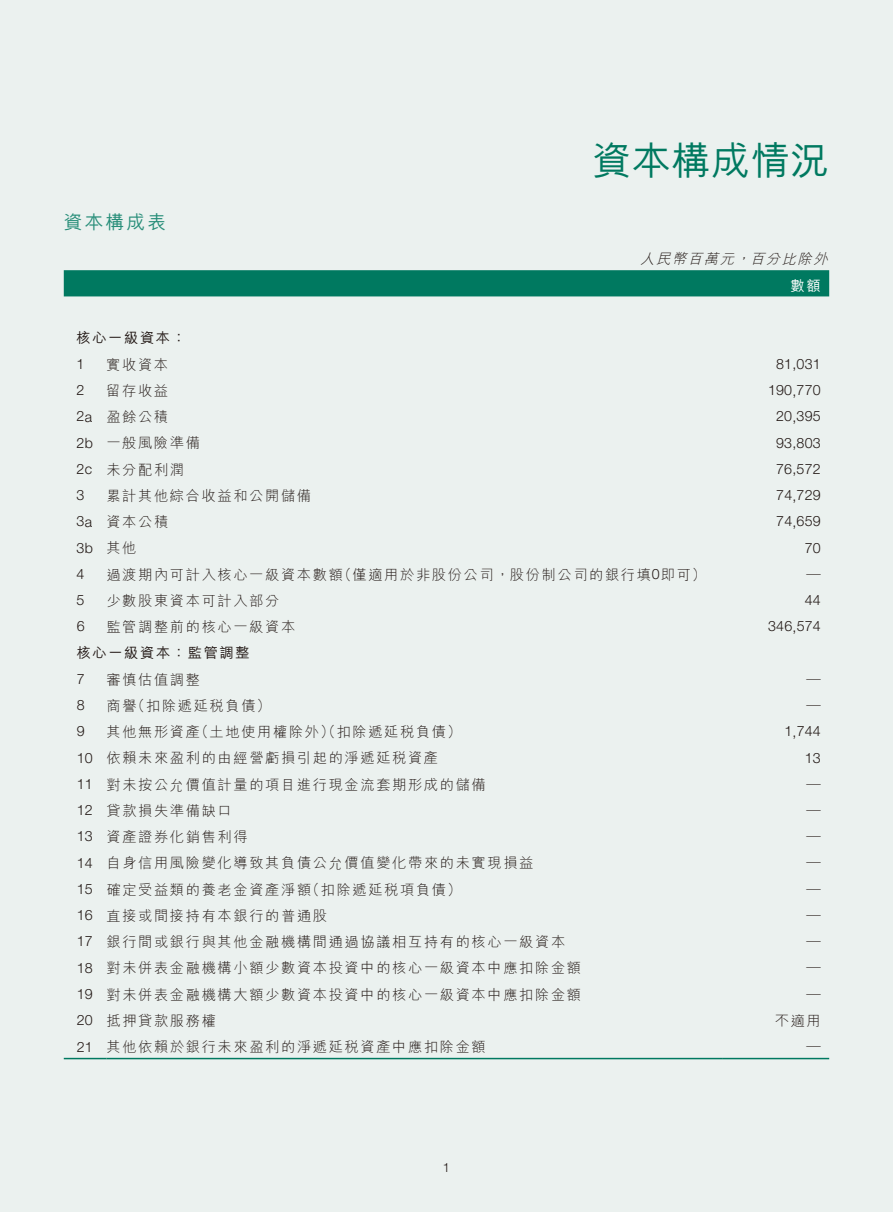
<style>
.page{position:relative;width:893px;height:1212px;background:#ebf1ef}
.page>*{position:absolute;margin:0;border:0;box-sizing:border-box;transform-origin:0 0}
.t1{font:500 39px "M Hei HK";letter-spacing:.015em;color:#007960}
.t2{font:500 18.75px "M Hei HK";letter-spacing:.115em;color:#268d78}
.t3{font:300 14.25px "M Hei HK";letter-spacing:.115em;color:#231916}
.t4{font:300 14.25px "Helvetica Neue";letter-spacing:.015em;color:#231916}
.t5{font:500 14.25px "M Hei HK";letter-spacing:.115em;color:#231916}
.t6{font:italic 300 14.25px "M Hei HK";color:#231916}
.t7{font:500 14.25px "M Hei HK";color:#fff}
.t8{font:300 12.75px "Helvetica Neue";color:#231916}
.s1{font-family:"Helvetica Neue"}
.s2{font-family:"M Hei HK"}
</style>
<div class="page">
<div style="left:64px;top:270px;width:765px;height:26px;background:#007960"></div>
<hr style="left:64px;top:1058px;width:42px;height:1px;background:#007960">
<hr style="left:106px;top:1058px;width:617px;height:1px;background:#007960">
<hr style="left:723px;top:1058px;width:106px;height:1px;background:#007960">
<h2 class="t2" style="left:64px;top:209px;width:104px">資本構成表</h2>
<h1 class="t1" style="left:592px;top:132px;width:238px">資本構成情況</h1>
<p class="t6" style="left:640px;top:249px;width:194px">人民幣百萬元，百分比除外</p>
<p class="t7" style="left:791px;top:275px;width:32px">數額</p>
<p class="t5" style="left:77px;top:328px;width:111px">核心一級資本：</p>
<p class="t4" style="left:77px;top:355px;width:9px">1</p>
<p class="t3" style="left:106px;top:354px;width:63px">實收資本</p>
<p class="t4" style="left:776px;top:355px;width:46px">81,031</p>
<p class="t4" style="left:77px;top:381px;width:9px">2</p>
<p class="t3" style="left:106px;top:381px;width:63px">留存收益</p>
<p class="t4" style="left:768px;top:381px;width:54px">190,770</p>
<p class="t3" style="left:77px;top:407px;width:93px"><span class="s1">2a</span> 盈餘公積</p>
<p class="t4" style="left:776px;top:408px;width:46px">20,395</p>
<p class="t3" style="left:77px;top:433px;width:125px"><span class="s1">2b</span> 一般風險準備</p>
<p class="t4" style="left:776px;top:434px;width:46px">93,803</p>
<p class="t3" style="left:77px;top:459px;width:109px"><span class="s1">2c</span> 未分配利潤</p>
<p class="t4" style="left:776px;top:460px;width:46px">76,572</p>
<p class="t4" style="left:77px;top:486px;width:9px">3</p>
<p class="t3" style="left:106px;top:486px;width:206px">累計其他綜合收益和公開儲備</p>
<p class="t4" style="left:776px;top:486px;width:46px">74,729</p>
<p class="t3" style="left:77px;top:512px;width:93px"><span class="s1">3a</span> 資本公積</p>
<p class="t4" style="left:776px;top:513px;width:46px">74,659</p>
<p class="t4" style="left:77px;top:539px;width:61px">3b <span class="s2">其他</span></p>
<p class="t4" style="left:805px;top:539px;width:18px">70</p>
<p class="t4" style="left:77px;top:565px;width:9px">4</p>
<p class="t3" style="left:106px;top:564px;width:601px">過渡期內可計入核心一級資本數額（僅適用於非股份公司，股份制公司的銀行填<span class="s1">0</span>即可）</p>
<p class="t3" style="left:806px;top:564px;width:16px">—</p>
<p class="t4" style="left:77px;top:591px;width:9px">5</p>
<p class="t3" style="left:106px;top:591px;width:174px">少數股東資本可計入部分</p>
<p class="t4" style="left:805px;top:591px;width:18px">44</p>
<p class="t4" style="left:77px;top:618px;width:9px">6</p>
<p class="t3" style="left:106px;top:617px;width:190px">監管調整前的核心一級資本</p>
<p class="t4" style="left:768px;top:618px;width:54px">346,574</p>
<p class="t5" style="left:77px;top:643px;width:174px">核心一級資本：監管調整</p>
<p class="t4" style="left:77px;top:670px;width:9px">7</p>
<p class="t3" style="left:106px;top:669px;width:95px">審慎估值調整</p>
<p class="t3" style="left:807px;top:669px;width:16px">—</p>
<p class="t4" style="left:77px;top:696px;width:9px">8</p>
<p class="t3" style="left:106px;top:696px;width:166px">商譽（扣除遞延稅負債）</p>
<p class="t3" style="left:807px;top:696px;width:16px">—</p>
<p class="t4" style="left:77px;top:723px;width:9px">9</p>
<p class="t3" style="left:106px;top:722px;width:356px">其他無形資產（土地使用權除外）（扣除遞延稅負債）</p>
<p class="t4" style="left:784px;top:723px;width:38px">1,744</p>
<p class="t3" style="left:77px;top:748px;width:363px"><span class="s1">10</span> 依賴未來盈利的由經營虧損引起的淨遞延稅資產</p>
<p class="t4" style="left:805px;top:749px;width:18px">13</p>
<p class="t3" style="left:77px;top:774px;width:411px"><span class="s1">11</span> 對未按公允價值計量的項目進行現金流套期形成的儲備</p>
<p class="t3" style="left:807px;top:774px;width:16px">—</p>
<p class="t3" style="left:77px;top:801px;width:157px"><span class="s1">12</span> 貸款損失準備缺口</p>
<p class="t3" style="left:807px;top:801px;width:16px">—</p>
<p class="t3" style="left:77px;top:827px;width:173px"><span class="s1">13</span> 資產證券化銷售利得</p>
<p class="t3" style="left:807px;top:827px;width:16px">—</p>
<p class="t3" style="left:77px;top:853px;width:458px"><span class="s1">14</span> 自身信用風險變化導致其負債公允價值變化帶來的未實現損益</p>
<p class="t3" style="left:807px;top:853px;width:16px">—</p>
<p class="t3" style="left:77px;top:879px;width:386px"><span class="s1">15</span> 確定受益類的養老金資產淨額（扣除遞延稅項負債）</p>
<p class="t3" style="left:807px;top:879px;width:16px">—</p>
<p class="t3" style="left:77px;top:906px;width:252px"><span class="s1">16</span> 直接或間接持有本銀行的普通股</p>
<p class="t3" style="left:807px;top:906px;width:16px">—</p>
<p class="t3" style="left:77px;top:932px;width:490px"><span class="s1">17</span> 銀行間或銀行與其他金融機構間通過協議相互持有的核心一級資本</p>
<p class="t3" style="left:807px;top:932px;width:16px">—</p>
<p class="t3" style="left:77px;top:958px;width:506px"><span class="s1">18</span> 對未併表金融機構小額少數資本投資中的核心一級資本中應扣除金額</p>
<p class="t3" style="left:807px;top:958px;width:16px">—</p>
<p class="t3" style="left:77px;top:984px;width:506px"><span class="s1">19</span> 對未併表金融機構大額少數資本投資中的核心一級資本中應扣除金額</p>
<p class="t3" style="left:807px;top:984px;width:16px">—</p>
<p class="t3" style="left:77px;top:1011px;width:141px"><span class="s1">20</span> 抵押貸款服務權</p>
<p class="t3" style="left:775px;top:1011px;width:47px">不適用</p>
<p class="t3" style="left:77px;top:1037px;width:411px"><span class="s1">21</span> 其他依賴於銀行未來盈利的淨遞延稅資產中應扣除金額</p>
<p class="t3" style="left:807px;top:1037px;width:16px">—</p>
<p class="t8" style="left:443px;top:1159px;width:9px">1</p>
</div>
